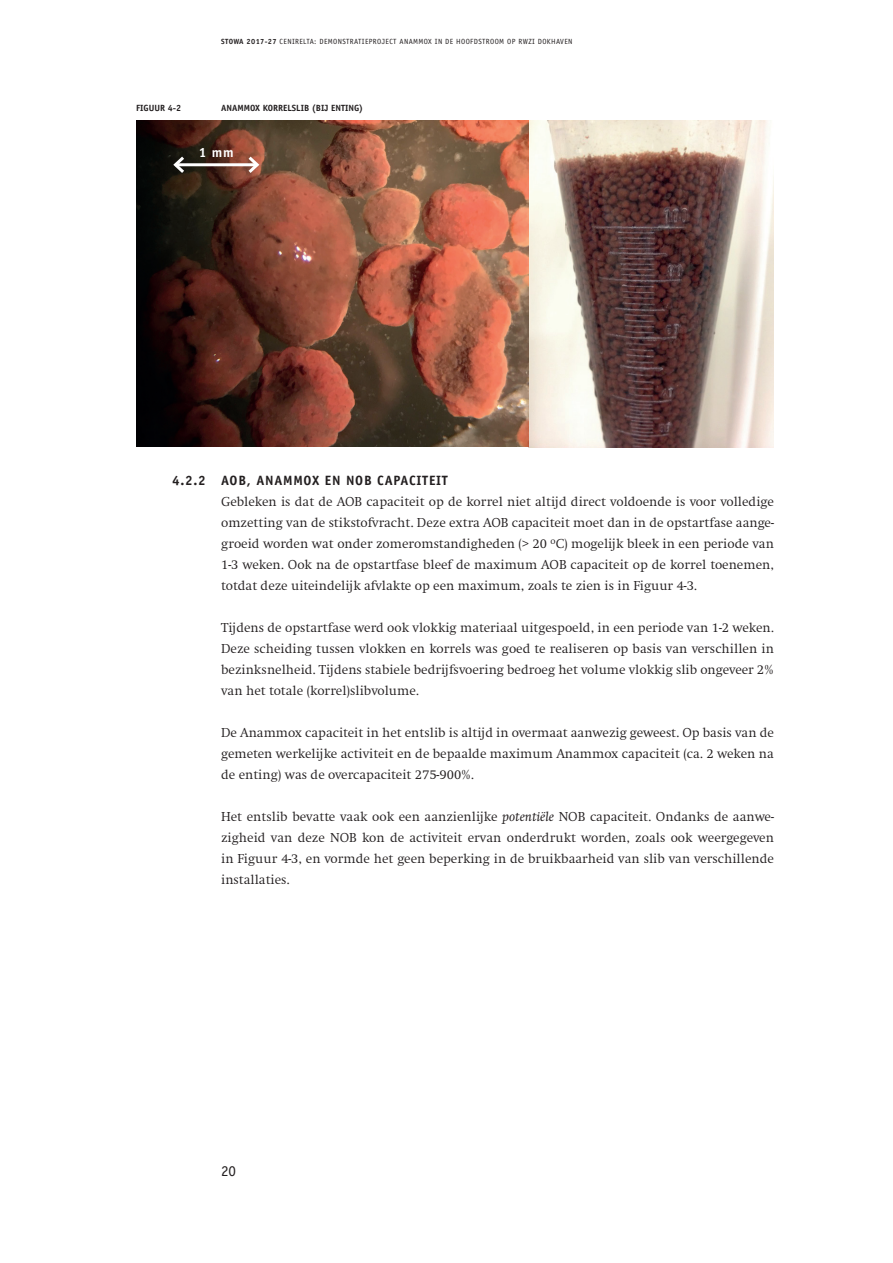
<style>
.page{position:relative;width:893px;height:1263px;background:#fff}
.page>*{position:absolute;margin:0;border:0;box-sizing:border-box;transform-origin:0 0}
.t1{font:15px "Officina Sans";color:#231f20}
.t2{font:300 13.5px/21px "Swift";color:#231f20;text-align:justify}
.t3{font:700 13.5px "Officina Sans";letter-spacing:.055em;color:#231f20}
.t4{font:700 13.5px "Officina Sans";color:#fff}
.t5{font:700 9px "Officina Sans";color:#231f20}
.t6{font:7.5px "Officina Sans";letter-spacing:.05em;color:#231f20}
.s1{font-weight:700}
.s2{font-weight:400;font-style:italic}
</style>
<div class="page">
<img style="left:136px;top:120px;width:638px;height:327px">
<hr style="left:175px;top:163px;width:82px;height:3px;background:#fff">
<svg style="left:171px;top:153px;width:16px;height:23px"></svg>
<svg style="left:245px;top:153px;width:17px;height:23px"></svg>
<p class="t6" style="left:221px;top:37px;width:353px"><span class="s1">STOWA 2017-27</span> CENIRELTA: DEMONSTRATIEPROJECT ANAMMOX IN DE HOOFDSTROOM OP RWZI DOKHAVEN</p>
<p class="t5" style="left:136px;top:103px;width:47px">FIGUUR 4-2</p>
<p class="t5" style="left:221px;top:103px;width:144px">ANAMMOX KORRELSLIB (BIJ ENTING)</p>
<p class="t4" style="left:199px;top:144px;width:36px">1 mm</p>
<p class="t3" style="left:172px;top:472px;width:277px">4.2.2 AOB, ANAMMOX EN NOB CAPACITEIT</p>
<p class="t2" style="left:221px;top:492px;width:554px">Gebleken is dat de AOB capaciteit op de korrel niet altijd direct voldoende is voor volledige omzetting van de stikstofvracht. Deze extra AOB capaciteit moet dan in de opstartfase aange&shy;groeid worden wat onder zomeromstandigheden (&gt; 20 <sup>o</sup>C) mogelijk bleek in een periode van 1-3 weken. Ook na de opstartfase bleef de maximum AOB capaciteit op de korrel toenemen, totdat deze uiteindelijk afvlakte op een maximum, zoals te zien is in Figuur 4-3.</p>
<p class="t2" style="left:221px;top:618px;width:554px">Tijdens de opstartfase werd ook vlokkig materiaal uitgespoeld, in een periode van 1-2 weken.<br>Deze scheiding tussen vlokken en korrels was goed te realiseren op basis van verschillen in bezinksnelheid. Tijdens stabiele bedrijfsvoering bedroeg het volume vlokkig slib ongeveer 2% van het totale (korrel)slibvolume.</p>
<p class="t2" style="left:221px;top:723px;width:554px">De Anammox capaciteit in het entslib is altijd in overmaat aanwezig geweest. Op basis van de gemeten werkelijke activiteit en de bepaalde maximum Anammox capaciteit (ca. 2 weken na de enting) was de overcapaciteit 275-900%.</p>
<p class="t2" style="left:221px;top:807px;width:554px">Het entslib bevatte vaak ook een aanzienlijke <span class="s2">potentiële</span> NOB capaciteit. Ondanks de aanwe&shy;zigheid van deze NOB kon de activiteit ervan onderdrukt worden, zoals ook weergegeven in Figuur 4-3, en vormde het geen beperking in de bruikbaarheid van slib van verschillende installaties.</p>
<p class="t1" style="left:221px;top:1162px;width:16px">20</p>
</div>
